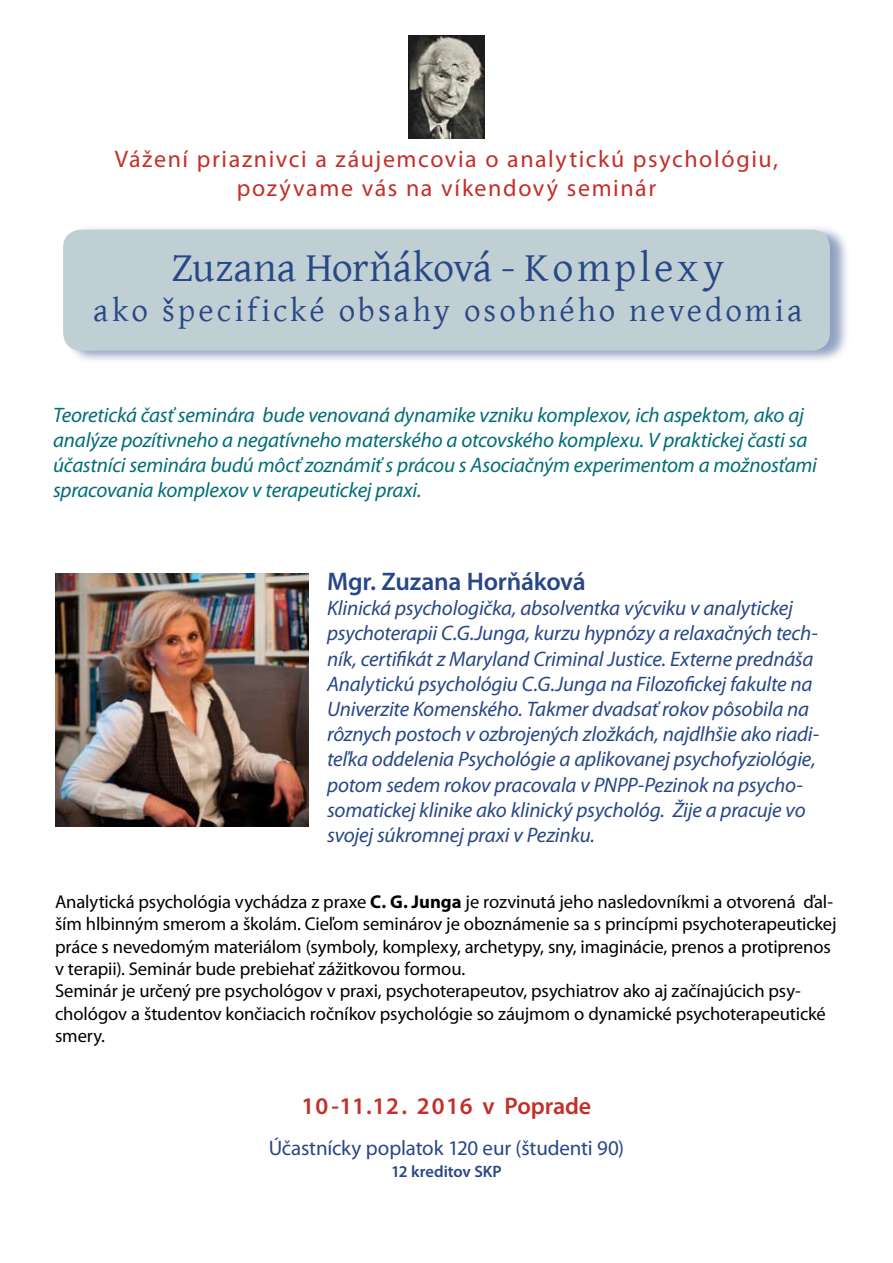
<style>
.page{position:relative;width:893px;height:1263px;background:#fff}
.page>*{position:absolute;margin:0;border:0;box-sizing:border-box;transform-origin:0 0}
.t1{font:42px "Gentium Basic";letter-spacing:.015em;color:#284786}
.t2{font:33px "Gentium Basic";letter-spacing:.09em;color:#284786}
.t3{font:600 25.5px "Myriad Pro";letter-spacing:-.01em;color:#284786}
.t4{font:24px/28.8px "Myriad Pro";letter-spacing:.065em;color:#c42f29;text-align:center}
.t5{font:600 24px "Myriad Pro";letter-spacing:-.005em;color:#c42f29}
.t6{font:italic 21px/25.2px "Myriad Pro";letter-spacing:-.01em;color:#284786}
.t7{font:italic 21px/25.2px "Myriad Pro";letter-spacing:-.01em;color:#006e75}
.t8{font:21px "Myriad Pro";letter-spacing:-.01em;color:#284786}
.t9{font:18.6px/22.4px "Myriad Pro";letter-spacing:-.01em;color:#000}
.t10{font:600 16.5px "Myriad Pro";color:#284786}
.s1{font-weight:700}
</style>
<div class="page">
<div style="left:64px;top:224px;width:793px;height:147px;background:#284786;opacity:.51"></div>
<div style="left:63px;top:230px;width:767px;height:121px;background:#c0cfd3;border-radius:18px"></div>
<img style="left:409px;top:35px;width:75px;height:104px">
<img style="left:55px;top:573px;width:254px;height:254px">
<p class="t4" style="left:115px;top:144px;width:665px">Vážení priaznivci a záujemcovia o analytickú psychológiu, pozývame vás na víkendový seminár</p>
<h1 class="t1" style="left:171px;top:237px;width:554px">Zuzana Horňáková - Komplexy</h1>
<h2 class="t2" style="left:93px;top:286px;width:711px">ako špecifické obsahy osobného nevedomia</h2>
<p class="t7" style="left:53px;top:402px;width:765px">Teoretická časť seminára bude venovaná dynamike vzniku komplexov, ich aspektom, ako aj analýze pozítivneho a negatívneho materského a otcovského komplexu. V praktickej časti sa účastníci seminára budú môcť zoznámiť s prácou s Asociačným experimentom a možnosťami spracovania komplexov v terapeutickej praxi.</p>
<p class="t3" style="left:327px;top:565px;width:260px">Mgr. Zuzana Horňáková</p>
<p class="t6" style="left:327px;top:595px;width:494px">Klinická psychologička, absolventka výcviku v analytickej psychoterapii C.G.Junga, kurzu hypnózy a relaxačných tech&shy;ník, certifikát z Maryland Criminal Justice. Externe prednáša Analytickú psychológiu C.G.Junga na Filozofickej fakulte na Univerzite Komenského. Takmer dvadsať rokov pôsobila na rôznych postoch v ozbrojených zložkách, najdlhšie ako riadi&shy;teľka oddelenia Psychológie a aplikovanej psychofyziológie, potom sedem rokov pracovala v PNPP-Pezinok na psycho&shy;somatickej klinike ako klinický psychológ. Žije a pracuje vo svojej súkromnej praxi v Pezinku.</p>
<p class="t9" style="left:55px;top:890px;width:783px">Analytická psychológia vychádza z praxe <span class="s1">C. G. Junga</span> je rozvinutá jeho nasledovníkmi a otvorená ďal&shy;ším hlbinným smerom a školám. Cieľom seminárov je oboznámenie sa s princípmi psychoterapeutickej práce s nevedomým materiálom (symboly, komplexy, archetypy, sny, imaginácie, prenos a protiprenos v terapii). Seminár bude prebiehať zážitkovou formou.<br>Seminár je určený pre psychológov v praxi, psychoterapeutov, psychiatrov ako aj začínajúcich psy&shy;chológov a študentov končiacich ročníkov psychológie so záujmom o dynamické psychoterapeutické smery.</p>
<p class="t5" style="left:302px;top:1091px;width:291px">10-11.12. 2016 v Poprade</p>
<p class="t8" style="left:269px;top:1135px;width:357px">Účastnícky poplatok 120 eur (študenti 90)</p>
<p class="t10" style="left:391px;top:1161px;width:112px">12 kreditov SKP</p>
</div>
